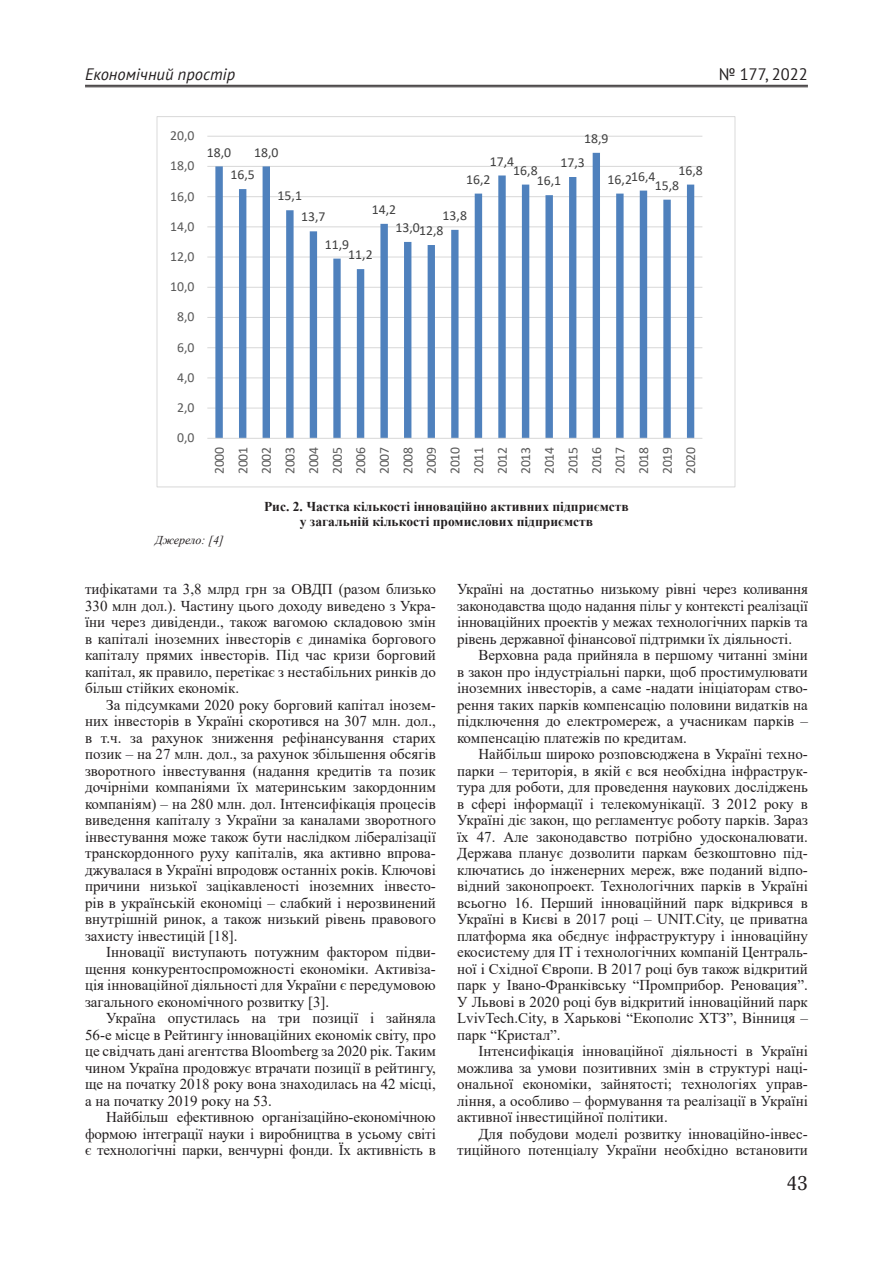
<style>
.page{position:relative;width:893px;height:1263px;background:#fff}
.page>*{position:absolute;margin:0;border:0;box-sizing:border-box;transform-origin:0 0}
.t1{font:19.5px "Adonis C";color:#231f20}
.t2{font:italic 16.5px "PT Sans";color:#231f20}
.t3{font:16.5px "PT Sans";color:#231f20}
.Текст_основной_G{font:15px/16.5px "Times New Roman";color:#231f20;text-align:justify}
.t4{font:13.8px/23.5px "Calibri";color:#595959;text-align:justify}
.t5{font:13.8px/10.6px "Calibri";color:#404040}
.Рисунок{font:700 13.5px/15.8px "Times New Roman";color:#231f20;text-align:center}
.Джерело{font:italic 12px "Times New Roman";color:#231f20}
</style>
<div class="page">
<hr style="left:85px;top:85px;width:723px;height:1px;background:#231f20">
<hr style="left:85px;top:86px;width:723px;height:1px;background:#231f20">
<hr style="left:207px;top:408px;width:495px;height:1px;background:#d9d9d9">
<hr style="left:207px;top:377px;width:495px;height:1px;background:#d9d9d9">
<hr style="left:207px;top:347px;width:495px;height:1px;background:#d9d9d9">
<hr style="left:207px;top:317px;width:495px;height:1px;background:#d9d9d9">
<hr style="left:207px;top:287px;width:495px;height:1px;background:#d9d9d9">
<hr style="left:207px;top:256px;width:495px;height:2px;background:#d9d9d9">
<hr style="left:207px;top:226px;width:495px;height:1px;background:#d9d9d9">
<hr style="left:207px;top:196px;width:495px;height:1px;background:#d9d9d9">
<hr style="left:207px;top:166px;width:495px;height:1px;background:#d9d9d9">
<hr style="left:207px;top:136px;width:495px;height:1px;background:#d9d9d9">
<svg style="left:215px;top:153px;width:479px;height:285px"></svg>
<hr style="left:207px;top:438px;width:495px;height:1px;background:#d9d9d9">
<p class="t2" style="left:85px;top:64px;width:152px">Економічний простір</p>
<p class="t3" style="left:719px;top:64px;width:91px">№ 177, 2022</p>
<p class="t4" style="left:170px;top:124px;width:26px">20,0</p>
<p class="t4" style="left:170px;top:154px;width:26px">18,0</p>
<p class="t4" style="left:170px;top:184px;width:26px">16,0</p>
<p class="t4" style="left:170px;top:214px;width:26px">14,0</p>
<p class="t4" style="left:170px;top:244px;width:26px">12,0</p>
<p class="t4" style="left:170px;top:275px;width:26px">10,0</p>
<p class="t4" style="left:177px;top:305px;width:19px">8,0</p>
<p class="t4" style="left:177px;top:335px;width:19px">6,0</p>
<p class="t4" style="left:177px;top:365px;width:19px">4,0</p>
<p class="t4" style="left:177px;top:395px;width:19px">2,0</p>
<p class="t4" style="left:177px;top:426px;width:19px">0,0</p>
<p class="t5" style="left:230px;top:140px;width:26px;line-height:22.6px;text-indent:-24px">18,0<br>16,5</p>
<p class="t5" style="left:254px;top:146px;width:26px">18,0</p>
<p class="t5" style="left:301px;top:185px;width:26px;line-height:21.1px;text-indent:-24px">15,1<br>13,7</p>
<p class="t5" style="left:584px;top:133px;width:26px">18,9</p>
<p class="t5" style="left:490px;top:155px;width:26px">17,4</p>
<p class="t5" style="left:560px;top:157px;width:26px">17,3</p>
<p class="t5" style="left:537px;top:164px;width:26px;text-indent:-24px">16,8<br>16,1</p>
<p class="t5" style="left:466px;top:173px;width:26px">16,2</p>
<p class="t5" style="left:395px;top:199px;width:49px;line-height:19.6px;text-indent:-24px">14,2<br>13,012,8</p>
<p class="t5" style="left:443px;top:210px;width:26px">13,8</p>
<p class="t5" style="left:678px;top:164px;width:26px">16,8</p>
<p class="t5" style="left:608px;top:172px;width:49px">16,216,4</p>
<p class="t5" style="left:655px;top:179px;width:26px">15,8</p>
<p class="t5" style="left:348px;top:238px;width:26px;text-indent:-24px">11,9<br>11,2</p>
<p class="t4" style="left:207px;top:474px;width:29px;rotate:-90deg">2000<br>2001<br>2002<br>2003<br>2004<br>2005<br>2006<br>2007<br>2008<br>2009<br>2010<br>2011<br>2012<br>2013<br>2014<br>2015<br>2016<br>2017<br>2018<br>2019<br>2020</p>
<p class="Рисунок" style="left:264px;top:498px;width:366px">Рис. 2. Частка кількості інноваційно активних підприємств у загальній кількості промислових підприємств</p>
<p class="Джерело" style="left:155px;top:532px;width:70px">Джерело: [4]</p>
<p class="Текст_основной_G" style="left:85px;top:580px;width:352px">тифікатами та 3,8 млрд грн за ОВДП (разом близько 330 млн дол.). Частину цього доходу виведено з Укра&shy;їни через дивіденди., також вагомою складовою змін в капіталі іноземних інвесторів є динаміка боргового капіталу прямих інвесторів. Під час кризи борговий капітал, як правило, перетікає з нестабільних ринків до більш стійких економік.</p>
<p class="Текст_основной_G" style="left:85px;top:696px;width:352px;text-indent:21px">За підсумками 2020 року борговий капітал інозем&shy;них інвесторів в Україні скоротився на 307 млн. дол., в т.ч. за рахунок зниження рефінансування старих позик – на 27 млн. дол., за рахунок збільшення обсягів зворотного інвестування (надання кредитів та позик дочірніми компаніями їх материнським закордонним компаніям) – на 280 млн. дол. Інтенсифікація процесів виведення капіталу з України за каналами зворотного інвестування може також бути наслідком лібералізації транскордонного руху капіталів, яка активно впрова&shy;джувалася в Україні впродовж останніх років. Ключові причини низької зацікавленості іноземних інвесто&shy;рів в українській економіці – слабкий і нерозвинений внутрішній ринок, а також низький рівень правового захисту інвестицій [18].</p>
<p class="Текст_основной_G" style="left:85px;top:943px;width:352px;text-indent:21px">Інновації виступають потужним фактором підви&shy;щення конкурентоспроможності економіки. Активіза&shy;ція інноваційної діяльності для України є передумовою загального економічного розвитку [3].</p>
<p class="Текст_основной_G" style="left:85px;top:1009px;width:352px;text-indent:21px">Україна опустилась на три позиції і зайняла 56-е місце в Рейтингу інноваційних економік світу, про це свідчать дані агентства Bloomberg за 2020 рік. Таким чином Україна продовжує втрачати позиції в рейтингу, ще на початку 2018 року вона знаходилась на 42 місці, а на початку 2019 року на 53.</p>
<p class="Текст_основной_G" style="left:85px;top:1108px;width:352px;text-indent:21px">Найбільш ефективною організаційно-економічною формою інтеграції науки і виробництва в усьому світі є технологічні парки, венчурні фонди. Їх активність в</p>
<p class="Текст_основной_G" style="left:457px;top:580px;width:352px">Україні на достатньо низькому рівні через коливання законодавства щодо надання пільг у контексті реалізації інноваційних проектів у межах технологічних парків та рівень державної фінансової підтримки їх діяльності.</p>
<p class="Текст_основной_G" style="left:457px;top:646px;width:352px;text-indent:21px">Верховна рада прийняла в першому читанні зміни в закон про індустріальні парки, щоб простимулювати іноземних інвесторів, а саме -надати ініціаторам ство&shy;рення таких парків компенсацію половини видатків на підключення до електромереж, а учасникам парків – компенсацію платежів по кредитам.</p>
<p class="Текст_основной_G" style="left:457px;top:745px;width:352px;text-indent:21px">Найбільш широко розповсюджена в Україні техно&shy;парки – територія, в якій є вся необхідна інфраструк&shy;тура для роботи, для проведення наукових досліджень в сфері інформації і телекомунікації. З 2012 року в Україні діє закон, що регламентує роботу парків. Зараз їх 47. Але законодавство потрібно удосконалювати.<br>Держава планує дозволити паркам безкоштовно під&shy;ключатись до інженерних мереж, вже поданий відпо&shy;відний законопроект. Технологічних парків в Україні всьогно 16. Перший інноваційний парк відкрився в Україні в Києві в 2017 році – UNIT.City, це приватна платформа яка обєднує інфраструктуру і інноваційну екосистему для ІТ і технологічних компаній Централь&shy;ної і Східної Європи. В 2017 році був також відкритий парк у Івано-Франківську “Промприбор. Реновация”.<br>У Львові в 2020 році був відкритий інноваційний парк LvivTech.City, в Харькові “Екополис ХТЗ”, Вінниця – парк “Кристал”.</p>
<p class="Текст_основной_G" style="left:457px;top:1042px;width:352px;text-indent:21px">Інтенсифікація інноваційної діяльності в Україні можлива за умови позитивних змін в структурі наці&shy;ональної економіки, зайнятості; технологіях управ&shy;ління, а особливо – формування та реалізації в Україні активної інвестиційної політики.</p>
<p class="Текст_основной_G" style="left:457px;top:1125px;width:352px;text-align:right">Для побудови моделі розвитку інноваційно-інвес&shy;тиційного потенціалу України необхідно встановити</p>
<h1 class="t1" style="left:787px;top:1172px;width:23px">43</h1>
</div>
